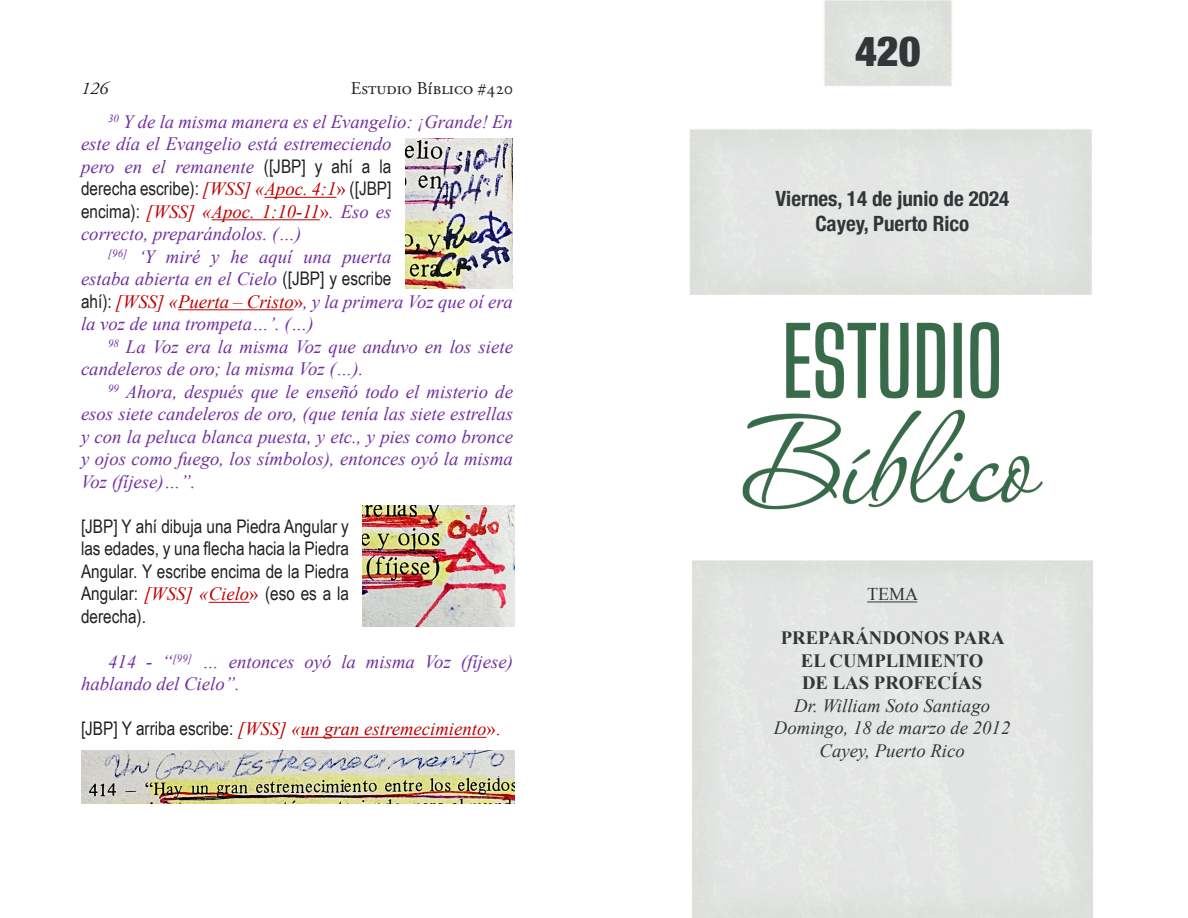
<style>
.page{position:relative;width:1188px;height:918px;background:#fff}
.page>*{position:absolute;margin:0;border:0;box-sizing:border-box;transform-origin:0 0}
.t1{font:900 condensed 42px "Helvetica Neue";color:#323639}
.t2{font:700 condensed 21px/25.2px "Helvetica Neue";color:#323639;text-align:center}
.t3{font:italic 18.75px/22.5px "Times New Roman";color:#7030a0}
.t4{font:18.75px/22.5px "Arial Narrow";color:#231f20;text-align:justify}
.t5{font:italic 18.75px/22.5px "Times New Roman";color:#323639;text-align:center}
.t6{font:italic 18.75px "Times New Roman";color:#c00000}
.t7{font:700 18.75px/22.5px "Times New Roman";color:#323639;text-align:center}
.t8{font:18px "Adobe Garamond Pro";color:#231f20}
.t9{font:18px "Times New Roman";color:#323639}
.t10{font:italic 18px "Adobe Garamond Pro";color:#231f20}
.s1{font-family:"Arial Narrow";font-style:normal;color:#231f20}
.s2{font-family:"Times New Roman";font-style:italic;color:#c00000}
.s3{font-family:"Times New Roman";color:#c00000}
.s4{color:#c00000}
.s5{font-style:normal;color:#c00000}
.s6{font-style:normal}
</style>
<div class="page">
<hr style="left:265px;top:197px;width:71px;height:1px;background:#c00000">
<hr style="left:212px;top:220px;width:108px;height:1px;background:#c00000">
<hr style="left:178px;top:310px;width:116px;height:1px;background:#c00000">
<hr style="left:209px;top:602px;width:40px;height:1px;background:#c00000">
<hr style="left:301px;top:737px;width:185px;height:1px;background:#c00000">
<img style="left:405px;top:138px;width:108px;height:151px">
<img style="left:363px;top:505px;width:151px;height:122px">
<img style="left:81px;top:750px;width:433px;height:53px">
<img style="left:690px;top:0;width:403px;height:918px">
<hr style="left:867px;top:602px;width:50px;height:1px;background:#323639">
<p class="t10" style="left:81px;top:78px;width:28px">126</p>
<p class="t8" style="left:351px;top:78px;width:164px">Estudio Bíblico #420</p>
<p class="t3" style="left:81px;top:110px;width:433px;text-indent:27px"><sup>30</sup> Y de la misma manera es el Evangelio: ¡Grande! En este día el Evangelio está estremeciendo<br>pero en el remanente <span class="s1">([JBP] y ahí a la</span></p>
<p class="t4" style="left:81px;top:177px;width:312px">derecha escribe): <span class="s2">[WSS] «Apoc. 4:1</span><span class="s3">»</span> ([JBP]</p>
<p class="t3" style="left:81px;top:200px;width:312px"><span class="s1">encima):</span> <span class="s4">[WSS] «Apoc. 1:10-11</span><span class="s5">»</span>. Eso es correcto, preparándolos. (…)</p>
<p class="t3" style="left:81px;top:245px;width:434px;text-indent:27px"><sup>[96]</sup> ‘Y miré y he aquí una puerta<br>estaba abierta en el Cielo <span class="s1">([JBP] y escribe<br>ahí):</span> <span class="s4">[WSS] «Puerta – Cristo</span><span class="s5">»</span>, y la primera Voz que oí era la voz de una trompeta…’. (…)</p>
<p class="t3" style="left:81px;top:335px;width:434px;text-indent:27px"><sup>98</sup> La Voz era la misma Voz que anduvo en los siete candeleros de oro; la misma Voz (…).</p>
<p class="t3" style="left:81px;top:380px;width:434px;text-align:justify;text-indent:27px"><sup>99</sup> Ahora, después que le enseñó todo el misterio de esos siete candeleros de oro, (que tenía las siete estrellas y con la peluca blanca puesta, y etc., y pies como bronce y ojos como fuego, los símbolos), entonces oyó la misma Voz (fíjese)…”.</p>
<p class="t4" style="left:81px;top:514px;width:270px">[JBP] Y ahí dibuja una Piedra Angular y las edades, y una flecha hacia la Piedra Angular. Y escribe encima de la Piedra Angular: <span class="s2">[WSS] «Cielo</span><span class="s3">»</span> (eso es a la derecha).</p>
<p class="t3" style="left:81px;top:650px;width:434px;text-indent:27px">414 - “<sup>[99]</sup> … entonces oyó la misma Voz (fíjese) hablando del Cielo”.</p>
<p class="t6" style="left:81px;top:716px;width:421px"><span class="s1">[JBP] Y arriba escribe:</span> [WSS] «un gran estremecimiento<span class="s6">».</span></p>
<h1 class="t1" style="left:855px;top:16px;width:67px">420</h1>
<p class="t2" style="left:775px;top:185px;width:235px">Viernes, 14 de junio de 2024<br>Cayey, Puerto Rico</p>
<p class="t9" style="left:867px;top:582px;width:52px">TEMA</p>
<p class="t7" style="left:781px;top:626px;width:225px">PREPARÁNDONOS PARA<br>EL CUMPLIMIENTO<br>DE LAS PROFECÍAS</p>
<p class="t5" style="left:774px;top:694px;width:238px">Dr. William Soto Santiago<br>Domingo, 18 de marzo de 2012<br>Cayey, Puerto Rico</p>
</div>
